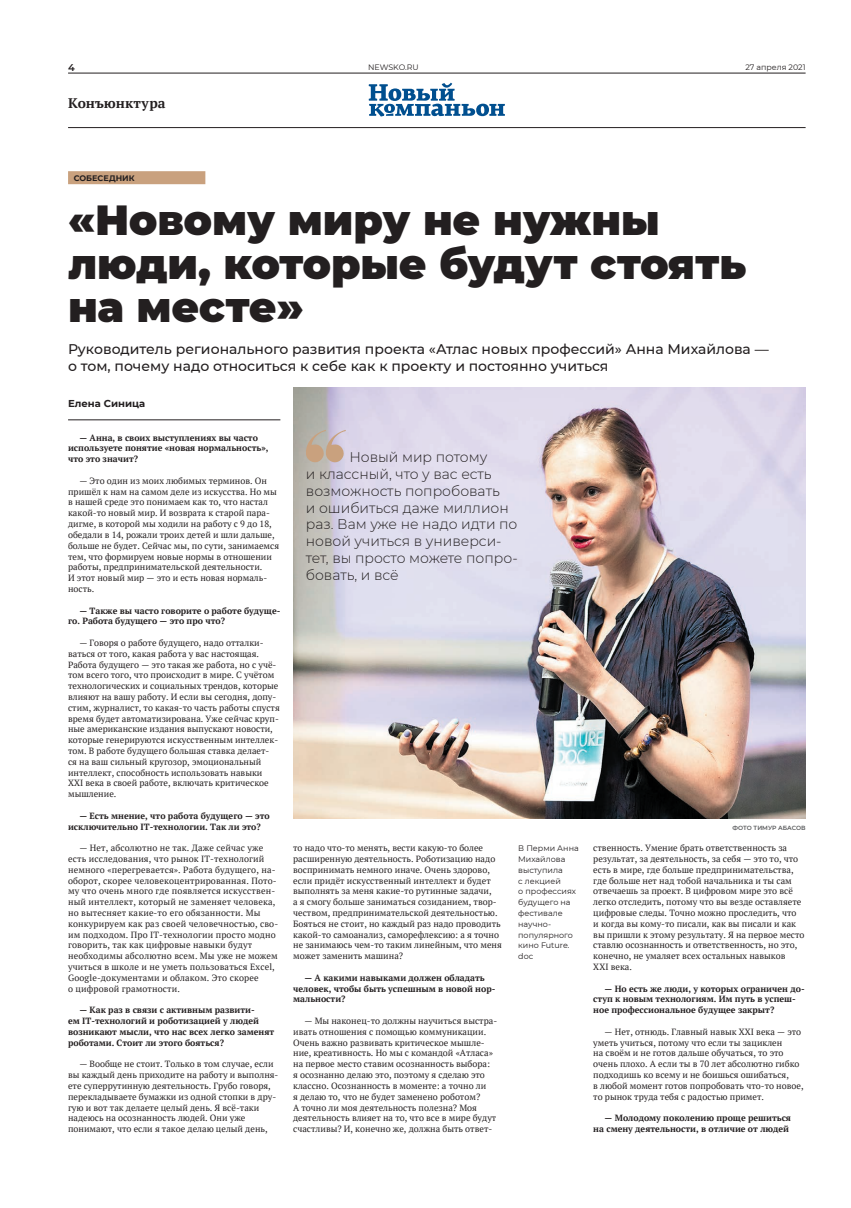
<style>
.page{position:relative;width:851px;height:1208px;background:#fff}
.page>*{position:absolute;margin:0;border:0;box-sizing:border-box;transform-origin:0 0}
.Заголовок_42{font:900 42px/43.2px "Montserrat";color:#231f20}
.Цитата_1{font:300 14px/16.8px "Montserrat";color:#231f20}
.Лид{font:500 14px/16.8px "Montserrat";color:#231f20}
.t1{font:700 13.8px "PT Serif";letter-spacing:.005em;color:#231f20}
.Автор{font:700 10px "Montserrat";color:#231f20}
.t2{font:600 9.9px "Montserrat";color:#231f20}
.Основной_текст{font:9px/10.8px "PT Serif";color:#231f20}
.Вопрос_в_интервью{font:700 9px/10.8px "PT Serif";color:#231f20}
.Подпись_к_фото{font:8px/10.8px "Montserrat";color:#231f20}
.Рубрика{font:700 8px "Montserrat";letter-spacing:.005em;color:#231f20}
.t3{font:7.9px "Montserrat";color:#231f20}
.Фотограф{font:600 6px "Montserrat";letter-spacing:-.005em;color:#57585a}
</style>
<div class="page">
<hr style="left:68px;top:127px;width:737px;height:1px;background:#231f20">
<hr style="left:68px;top:73px;width:737px;height:1px;background:#231f20">
<svg style="left:368px;top:83px;width:137px;height:34px"></svg>
<hr style="left:68px;top:419px;width:212px;height:1px;background:#231f20">
<div style="left:68px;top:171px;width:137px;height:13px;background:#c9a17e"></div>
<img style="left:293px;top:388px;width:512px;height:430px">
<svg style="left:306px;top:430px;width:40px;height:32px"></svg>
<p class="t2" style="left:68px;top:60px;width:8px">4</p>
<p class="t3" style="left:368px;top:62px;width:52px">NEWSKO.RU</p>
<p class="t3" style="left:745px;top:62px;width:62px">27 апреля 2021</p>
<p class="t1" style="left:68px;top:93px;width:99px">Конъюнктура</p>
<p class="Рубрика" style="left:74px;top:173px;width:62px">СОБЕСЕДНИК</p>
<p class="Заголовок_42" style="left:68px;top:196px;width:679px">«Новому миру не нужны люди, которые будут стоять на месте»</p>
<p class="Лид" style="left:68px;top:340px;width:702px">Руководитель регионального развития проекта «Атлас новых профессий» Анна Михайлова — о том, почему надо относиться к себе как к проекту и постоянно учиться</p>
<p class="Автор" style="left:68px;top:396px;width:79px">Елена Синица</p>
<p class="Вопрос_в_интервью" style="left:68px;top:432px;width:202px;text-indent:11px">— Анна, в своих выступлениях вы часто используете понятие «новая нормальность», что это значит?</p>
<p class="Основной_текст" style="left:68px;top:475px;width:213px;text-indent:11px">— Это один из моих любимых терминов. Он пришёл к нам на самом деле из искусства. Но мы в нашей среде это понимаем как то, что настал какой-то новый мир. И возврата к старой пара&shy;дигме, в которой мы ходили на работу с 9 до 18, обедали в 14, рожали троих детей и шли дальше, больше не будет. Сейчас мы, по сути, занимаемся тем, что формируем новые нормы в отношении работы, предпринимательской деятельности.<br>И этот новый мир — это и есть новая нормаль&shy;ность.</p>
<p class="Вопрос_в_интервью" style="left:68px;top:605px;width:214px;text-indent:11px">— Также вы часто говорите о работе будуще&shy;го. Работа будущего — это про что?</p>
<p class="Основной_текст" style="left:68px;top:637px;width:213px;text-indent:11px">— Говоря о работе будущего, надо отталки&shy;ваться от того, какая работа у вас настоящая.<br>Работа будущего — это такая же работа, но с учё&shy;том всего того, что происходит в мире. С учётом технологических и социальных трендов, которые влияют на вашу работу. И если вы сегодня, допу&shy;стим, журналист, то какая-то часть работы спустя время будет автоматизирована. Уже сейчас круп&shy;ные американские издания выпускают новости, которые генерируются искусственным интеллек&shy;том. В работе будущего большая ставка делает&shy;ся на ваш сильный кругозор, эмоциональный интеллект, способность использовать навыки XXI века в своей работе, включать критическое мышление.</p>
<p class="Вопрос_в_интервью" style="left:68px;top:810px;width:203px;text-indent:11px">— Есть мнение, что работа будущего — это исключительно IT-технологии. Так ли это?</p>
<p class="Основной_текст" style="left:68px;top:842px;width:211px;text-indent:11px">— Нет, абсолютно не так. Даже сейчас уже есть исследования, что рынок IT-технологий немного «перегревается». Работа будущего, на&shy;оборот, скорее человекоцентрированная. Пото&shy;му что очень много где появляется искусствен&shy;ный интеллект, который не заменяет человека, но вытесняет какие-то его обязанности. Мы конкурируем как раз своей человечностью, сво&shy;им подходом. Про IT-технологии просто модно говорить, так как цифровые навыки будут необходимы абсолютно всем. Мы уже не можем учиться в школе и не уметь пользоваться Excel, Google-документами и облаком. Это скорее<br>о цифровой грамотности.</p>
<p class="Вопрос_в_интервью" style="left:68px;top:1004px;width:208px;text-indent:11px">— Как раз в связи с активным развити-<br>ем IT-технологий и роботизацией у людей возникают мысли, что нас всех легко заменят роботами. Стоит ли этого бояться?</p>
<p class="Основной_текст" style="left:68px;top:1058px;width:212px;text-indent:11px">— Вообще не стоит. Только в том случае, если вы каждый день приходите на работу и выполня&shy;ете суперрутинную деятельность. Грубо говоря, перекладываете бумажки из одной стопки в дру&shy;гую и вот так делаете целый день. Я всё-таки надеюсь на осознанность людей. Они уже понимают, что если я такое делаю целый день,</p>
<p class="Цитата_1" style="left:306px;top:448px;width:213px;text-indent:43px">Новый мир потому<br>и классный, что у вас есть возможность попробовать<br>и ошибиться даже миллион раз. Вам уже не надо идти по новой учиться в универси&shy;тет, вы просто можете попро&shy;бовать, и всё</p>
<p class="Фотограф" style="left:732px;top:823px;width:74px">ФОТО ТИМУР АБАСОВ</p>
<p class="Основной_текст" style="left:293px;top:842px;width:210px">то надо что-то менять, вести какую-то более расширенную деятельность. Роботизацию надо воспринимать немного иначе. Очень здорово, если придёт искусственный интеллект и будет выполнять за меня какие-то рутинные задачи,<br>а я смогу больше заниматься созиданием, твор&shy;чеством, предпринимательской деятельностью.<br>Бояться не стоит, но каждый раз надо проводить какой-то самоанализ, саморефлексию: а я точно не занимаюсь чем-то таким линейным, что меня может заменить машина?</p>
<p class="Вопрос_в_интервью" style="left:293px;top:972px;width:204px;text-indent:11px">— А какими навыками должен обладать человек, чтобы быть успешным в новой нор&shy;мальности?</p>
<p class="Основной_текст" style="left:293px;top:1015px;width:205px;text-indent:11px">— Мы наконец-то должны научиться выстра&shy;ивать отношения с помощью коммуникации.<br>Очень важно развивать критическое мышле&shy;ние, креативность. Но мы с командой «Атласа» на первое место ставим осознанность выбора:<br>я осознанно делаю это, поэтому я сделаю это классно. Осознанность в моменте: а точно ли<br>я делаю то, что не будет заменено роботом?<br>А точно ли моя деятельность полезна? Моя деятельность влияет на то, что все в мире будут счастливы? И, конечно же, должна быть ответ-</p>
<p class="Основной_текст" style="left:593px;top:842px;width:213px">ственность. Умение брать ответственность за результат, за деятельность, за себя — это то, что есть в мире, где больше предпринимательства, где больше нет над тобой начальника и ты сам отвечаешь за проект. В цифровом мире это всё легко отследить, потому что вы везде оставляете цифровые следы. Точно можно проследить, что<br>и когда вы кому-то писали, как вы писали и как вы пришли к этому результату. Я на первое место ставлю осознанность и ответственность, но это, конечно, не умаляет всех остальных навыков<br>XXI века.</p>
<p class="Вопрос_в_интервью" style="left:593px;top:983px;width:213px;text-indent:11px">— Но есть же люди, у которых ограничен до&shy;ступ к новым технологиям. Им путь в успеш&shy;ное профессиональное будущее закрыт?</p>
<p class="Основной_текст" style="left:593px;top:1026px;width:212px;text-indent:11px">— Нет, отнюдь. Главный навык XXI века — это уметь учиться, потому что если ты зациклен<br>на своём и не готов дальше обучаться, то это очень плохо. А если ты в 70 лет абсолютно гибко подходишь ко всему и не боишься ошибаться,<br>в любой момент готов попробовать что-то новое, то рынок труда тебя с радостью примет.</p>
<p class="Вопрос_в_интервью" style="left:593px;top:1112px;width:199px;text-align:right">— Молодому поколению проще решиться на смену деятельности, в отличие от людей</p>
<p class="Подпись_к_фото" style="left:518px;top:842px;width:62px">В Перми Анна<br>Михайлова выступила<br>с лекцией<br>о профессиях будущего на фестивале научно&shy;популярного кино Future. doc</p>
</div>
